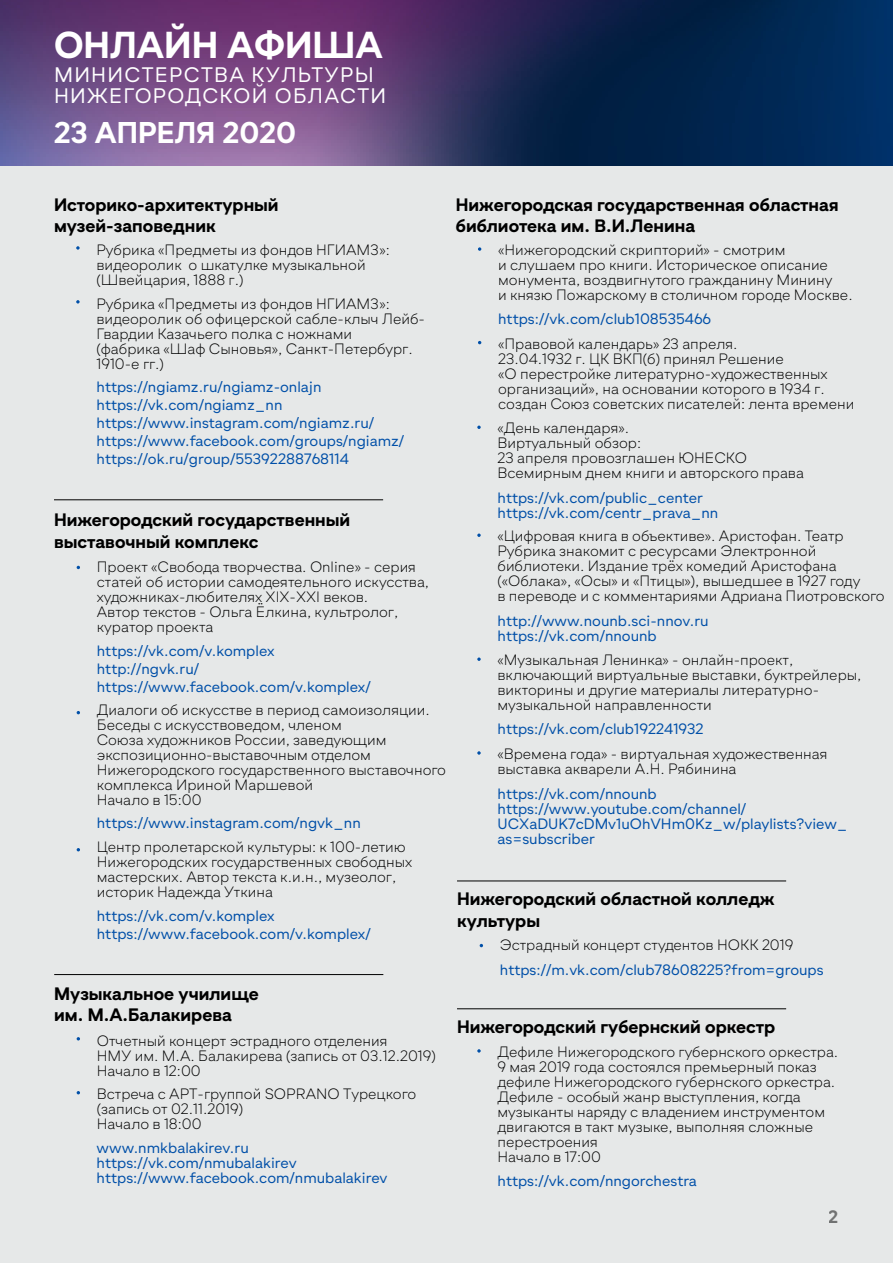
<style>
.page{position:relative;width:893px;height:1263px;background:#e6e8e8}
.page>*{position:absolute;margin:0;border:0;box-sizing:border-box;transform-origin:0 0}
.t1{font:700 37.5px "Gramatika";color:#fff}
.t2{font:700 30px "Gramatika";color:#fff}
.t3{font:21px/21px "Gramatika";letter-spacing:.06em;color:#fff}
.t4{font:700 18px/21.6px "Gramatika";color:#000}
.t5{font:300 15px/15px "Gramatika";color:#000}
.t6{font:15px/18px "Gramatika";color:#004fa8}
</style>
<div class="page">
<img style="left:0;top:0;width:893px;height:166px">
<svg style="left:76px;top:246px;width:4px;height:4px"></svg>
<svg style="left:76px;top:300px;width:4px;height:4px"></svg>
<hr style="left:54px;top:499px;width:329px;height:1px;background:#000">
<hr style="left:457px;top:881px;width:329px;height:1px;background:#000">
<svg style="left:477px;top:426px;width:4px;height:3px"></svg>
<svg style="left:477px;top:533px;width:4px;height:4px"></svg>
<svg style="left:477px;top:657px;width:4px;height:4px"></svg>
<svg style="left:477px;top:751px;width:4px;height:4px"></svg>
<svg style="left:478px;top:247px;width:3px;height:4px"></svg>
<hr style="left:54px;top:974px;width:329px;height:1px;background:#000">
<hr style="left:457px;top:1008px;width:329px;height:1px;background:#000">
<svg style="left:477px;top:1049px;width:4px;height:3px"></svg>
<h1 class="t1" style="left:54px;top:18px;width:330px">ОНЛАЙН АФИША</h1>
<h3 class="t3" style="left:54px;top:65px;width:334px">МИНИСТЕРСТВА КУЛЬТУРЫ<br>НИЖЕГОРОДСКОЙ ОБЛАСТИ</h3>
<h2 class="t2" style="left:54px;top:110px;width:244px">23 АПРЕЛЯ 2020</h2>
<p class="t4" style="left:54px;top:194px;width:226px">Историко-архитектурный музей-заповедник</p>
<p class="t5" style="left:97px;top:242px;width:295px">Рубрика «Предметы из фондов НГИАМЗ»: видеоролик о шкатулке музыкальной (Швейцария, 1888 г.)</p>
<p class="t5" style="left:97px;top:296px;width:330px">Рубрика «Предметы из фондов НГИАМЗ»: видеоролик об офицерской сабле-клыч Лейб-Гвардии Казачьего полка с ножнами<br>(фабрика «Шаф Сыновья», Санкт-Петербург.<br>1910-е гг.)</p>
<p class="t6" style="left:97px;top:378px;width:309px">https://ngiamz.ru/ngiamz-onlajn https://vk.com/ngiamz_nn https://www.instagram.com/ngiamz.ru/ https://www.facebook.com/groups/ngiamz/ https://ok.ru/group/55392288768114</p>
<p class="t4" style="left:54px;top:509px;width:298px">Нижегородский государственный выставочный комплекс</p>
<p class="t5" style="left:97px;top:559px;width:334px">Проект «Свобода творчества. Online» - серия статей об истории самодеятельного искусства, художниках-любителях XIX-XXI веков.<br>Автор текстов - Ольга Ёлкина, культролог, куратор проекта</p>
<p class="t6" style="left:97px;top:642px;width:275px">https://vk.com/v.komplex http://ngvk.ru/ https://www.facebook.com/v.komplex/</p>
<p class="t5" style="left:97px;top:702px;width:351px">Диалоги об искусстве в период самоизоляции.<br>Беседы с искусствоведом, членом<br>Союза художников России, заведующим экспозиционно-выставочным отделом Нижегородского государственного выставочного комплекса Ириной Маршевой<br>Начало в 15:00</p>
<p class="t5" style="left:97px;top:840px;width:317px">Центр пролетарской культуры: к 100-летию Нижегородских государственных свободных мастерских. Автор текста к.и.н., музеолог, историк Надежда Уткина</p>
<p class="t6" style="left:97px;top:814px;width:265px">https://www.instagram.com/ngvk_nn</p>
<p class="t6" style="left:97px;top:907px;width:275px">https://vk.com/v.komplex https://www.facebook.com/v.komplex/</p>
<p class="t4" style="left:54px;top:983px;width:206px">Музыкальное училище им. М.А.Балакирева</p>
<p class="t5" style="left:97px;top:1033px;width:340px">Отчетный концерт эстрадного отделения<br>НМУ им. М.А. Балакирева (запись от 03.12.2019)<br>Начало в 12:00</p>
<p class="t5" style="left:97px;top:1087px;width:321px">Встреча с АРТ-группой SOPRANO Турецкого (запись от 02.11.2019)<br>Начало в 18:00</p>
<p class="t6" style="left:97px;top:1141px;width:292px;line-height:15px">www.nmkbalakirev.ru https://vk.com/nmubalakirev https://www.facebook.com/nmubalakirev</p>
<p class="t4" style="left:456px;top:194px;width:384px">Нижегородская государственная областная библиотека им. В.И.Ленина</p>
<p class="t5" style="left:498px;top:243px;width:356px">«Нижегородский скрипторий» - смотрим<br>и слушаем про книги. Историческое описание монумента, воздвигнутого гражданину Минину<br>и князю Пожарскому в столичном городе Москве.</p>
<p class="t5" style="left:498px;top:336px;width:358px">«Правовой календарь» 23 апреля.<br>23.04.1932 г. ЦК ВКП(б) принял Решение<br>«О перестройке литературно-художественных организаций», на основании которого в 1934 г. создан Союз советских писателей: лента времени</p>
<p class="t6" style="left:498px;top:310px;width:215px">https://vk.com/club108535466</p>
<p class="t5" style="left:497px;top:421px;width:308px">«День календаря».<br>Виртуальный обзор:<br>23 апреля провозглашен ЮНЕСКО<br>Всемирным днем книги и авторского права</p>
<p class="t6" style="left:497px;top:490px;width:222px;line-height:15px">https://vk.com/public_center https://vk.com/centr_prava_nn</p>
<p class="t5" style="left:497px;top:529px;width:389px">«Цифровая книга в объективе». Аристофан. Театр Рубрика знакомит с ресурсами Электронной библиотеки. Издание трёх комедий Аристофана («Облака», «Осы» и «Птицы»), вышедшее в 1927 году<br>в переводе и с комментариями Адриана Пиотровского</p>
<p class="t6" style="left:497px;top:613px;width:213px;line-height:15px">http://www.nounb.sci-nnov.ru https://vk.com/nnounb</p>
<p class="t5" style="left:497px;top:653px;width:365px">«Музыкальная Ленинка» - онлайн-проект, включающий виртуальные выставки, буктрейлеры, викторины и другие материалы литературно&shy;музыкальной направленности</p>
<p class="t5" style="left:497px;top:746px;width:332px">«Времена года» - виртуальная художественная выставка акварели А.Н. Рябинина</p>
<p class="t6" style="left:497px;top:720px;width:208px">https://vk.com/club192241932</p>
<p class="t6" style="left:497px;top:786px;width:352px;line-height:15px">https://vk.com/nnounb https://www.youtube.com/channel/<br>UCXaDUK7cDMv1uOhVHm0Kz_w/playlists?view_ as=subscriber</p>
<p class="t4" style="left:457px;top:888px;width:319px">Нижегородский областной колледж культуры</p>
<p class="t5" style="left:500px;top:937px;width:295px">Эстрадный концерт студентов НОКК 2019</p>
<p class="t6" style="left:500px;top:961px;width:325px">https://m.vk.com/club78608225?from=groups</p>
<p class="t4" style="left:457px;top:1016px;width:320px">Нижегородский губернский оркестр</p>
<p class="t5" style="left:497px;top:1044px;width:342px">Дефиле Нижегородского губернского оркестра.<br>9 мая 2019 года состоялся премьерный показ дефиле Нижегородского губернского оркестра.<br>Дефиле - особый жанр выступления, когда музыканты наряду с владением инструментом двигаются в такт музыке, выполняя сложные перестроения<br>Начало в 17:00</p>
<p class="t6" style="left:497px;top:1172px;width:201px">https://vk.com/nngorchestra</p>
<p class="t4" style="left:829px;top:1206px;width:12px">2</p>
</div>
